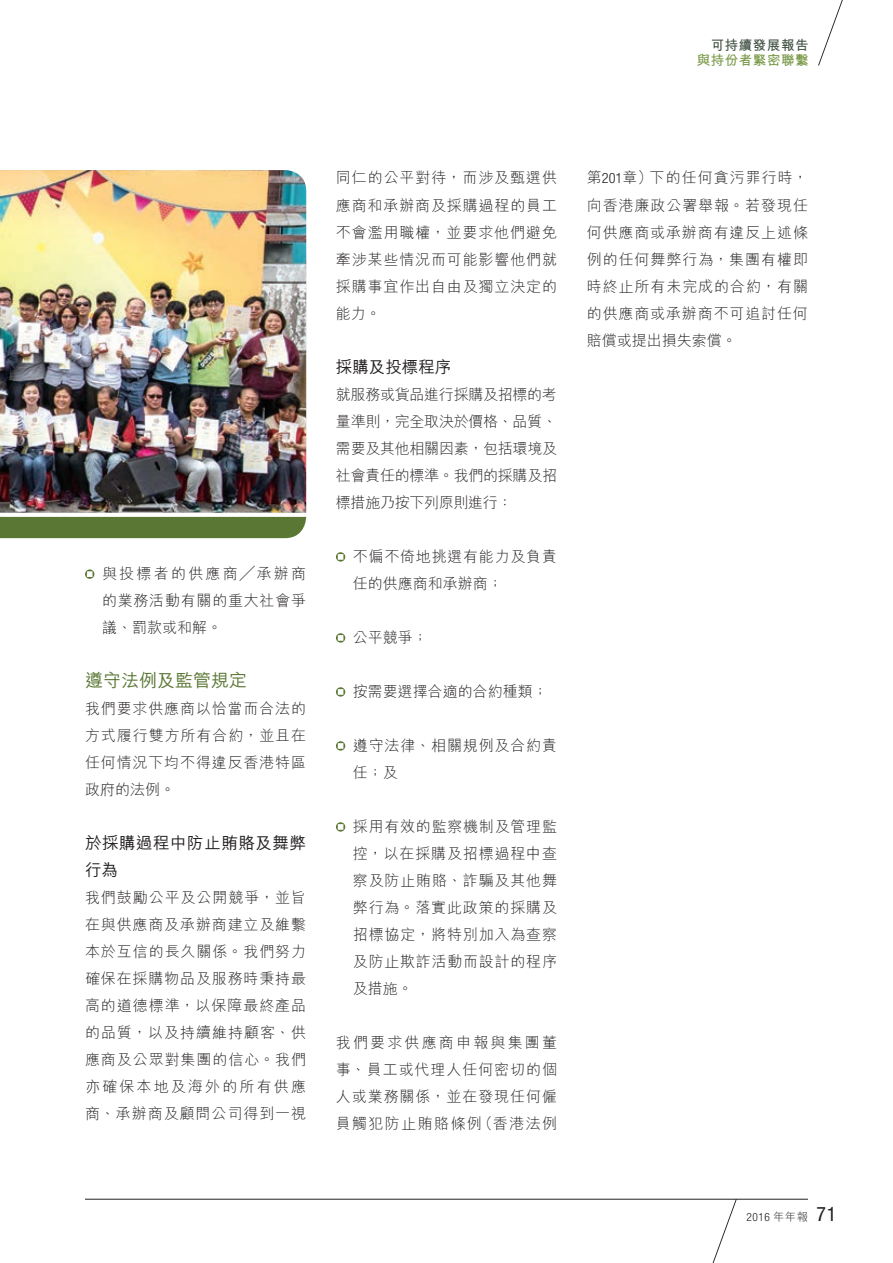
<style>
.page{position:relative;width:893px;height:1263px;background:#fff}
.page>*{position:absolute;margin:0;border:0;box-sizing:border-box;transform-origin:0 0}
.t1{font:500 18px "M Hei HK";color:#5a7734}
.t2{font:500 16.5px/27px "M Hei HK";letter-spacing:.035em;color:#231f20}
.t3{font:500 16.5px "M Hei HK";color:#231f20}
.t4{font:300 15px/27px "M Hei HK";letter-spacing:.055em;color:#231f20;text-align:justify}
.t5{font:300 15px "M Hei HK";color:#231f20}
.t6{font:700 13.5px "M Hei HK";letter-spacing:.04em;color:#789846}
.t7{font:700 13.5px "M Hei HK";letter-spacing:.04em;color:#3d4e41}
.t8{font:300 condensed 11.4px "Helvetica Neue LT Std";color:#231f20}
.s1{font-family:"Helvetica Neue LT Std";font-stretch:condensed;font-size:14.25px}
.s2{font-family:"M Hei HK";font-stretch:normal;font-size:11.25px}
.s3{font-weight:400;font-size:19.95px}
</style>
<div class="page">
<hr style="left:85px;top:1199px;width:723px;height:1px;background:#231f20">
<svg style="left:695px;top:1199px;width:42px;height:64px"></svg>
<svg style="left:818px;top:0;width:25px;height:66px"></svg>
<div style="left:0;top:517px;width:306px;height:21px;background:#5a7734"></div>
<img style="left:0;top:170px;width:306px;height:343px">
<svg style="left:85px;top:569px;width:9px;height:10px"></svg>
<svg style="left:336px;top:552px;width:9px;height:10px"></svg>
<svg style="left:336px;top:633px;width:9px;height:10px"></svg>
<svg style="left:336px;top:687px;width:9px;height:10px"></svg>
<svg style="left:336px;top:741px;width:9px;height:10px"></svg>
<svg style="left:336px;top:822px;width:9px;height:10px"></svg>
<p class="t7" style="left:711px;top:35px;width:99px">可持續發展報告</p>
<p class="t6" style="left:697px;top:51px;width:113px">與持份者緊密聯繫</p>
<p class="t4" style="left:102px;top:559px;width:206px">與投標者的供應商╱承辦商的業務活動有關的重大社會爭議、罰款或和解。</p>
<p class="t1" style="left:85px;top:667px;width:163px">遵守法例及監管規定</p>
<p class="t4" style="left:85px;top:694px;width:223px">我們要求供應商以恰當而合法的方式履行雙方所有合約，並且在任何情況下均不得違反香港特區政府的法例。</p>
<p class="t2" style="left:85px;top:828px;width:223px">於採購過程中防止賄賂及舞弊行為</p>
<p class="t4" style="left:85px;top:883px;width:223px">我們鼓勵公平及公開競爭，並旨在與供應商及承辦商建立及維繫本於互信的長久關係。我們努力確保在採購物品及服務時秉持最高的道德標準，以保障最終產品的品質，以及持續維持顧客、供應商及公眾對集團的信心。我們亦確保本地及海外的所有供應商、承辦商及顧問公司得到一視</p>
<p class="t4" style="left:336px;top:164px;width:223px">同仁的公平對待，而涉及甄選供應商和承辦商及採購過程的員工不會濫用職權，並要求他們避免牽涉某些情況而可能影響他們就採購事宜作出自由及獨立決定的能力。</p>
<p class="t3" style="left:336px;top:354px;width:117px">採購及投標程序</p>
<p class="t4" style="left:336px;top:380px;width:223px">就服務或貨品進行採購及招標的考量準則，完全取決於價格、品質、需要及其他相關因素，包括環境及社會責任的標準。我們的採購及招標措施乃按下列原則進行：</p>
<p class="t4" style="left:353px;top:542px;width:206px">不偏不倚地挑選有能力及負責任的供應商和承辦商；</p>
<p class="t4" style="left:353px;top:623px;width:77px">公平競爭；</p>
<p class="t5" style="left:353px;top:680px;width:196px">按需要選擇合適的合約種類；</p>
<p class="t4" style="left:353px;top:731px;width:206px">遵守法律、相關規例及合約責任；及</p>
<p class="t4" style="left:353px;top:812px;width:206px">採用有效的監察機制及管理監控，以在採購及招標過程中查察及防止賄賂、詐騙及其他舞弊行為。落實此政策的採購及招標協定，將特別加入為查察及防止欺詐活動而設計的程序及措施。</p>
<p class="t4" style="left:336px;top:1028px;width:223px">我們要求供應商申報與集團董事、員工或代理人任何密切的個人或業務關係，並在發現任何僱員觸犯防止賄賂條例（香港法例</p>
<p class="t4" style="left:587px;top:164px;width:223px">第<span class="s1">201</span>章）下的任何貪污罪行時，向香港廉政公署舉報。若發現任何供應商或承辦商有違反上述條例的任何舞弊行為，集團有權即時終止所有未完成的合約，有關的供應商或承辦商不可追討任何賠償或提出損失索償。</p>
<p class="t8" style="left:747px;top:1210px;width:91px">2016 <span class="s2">年年報</span> <span class="s3">71</span></p>
</div>
